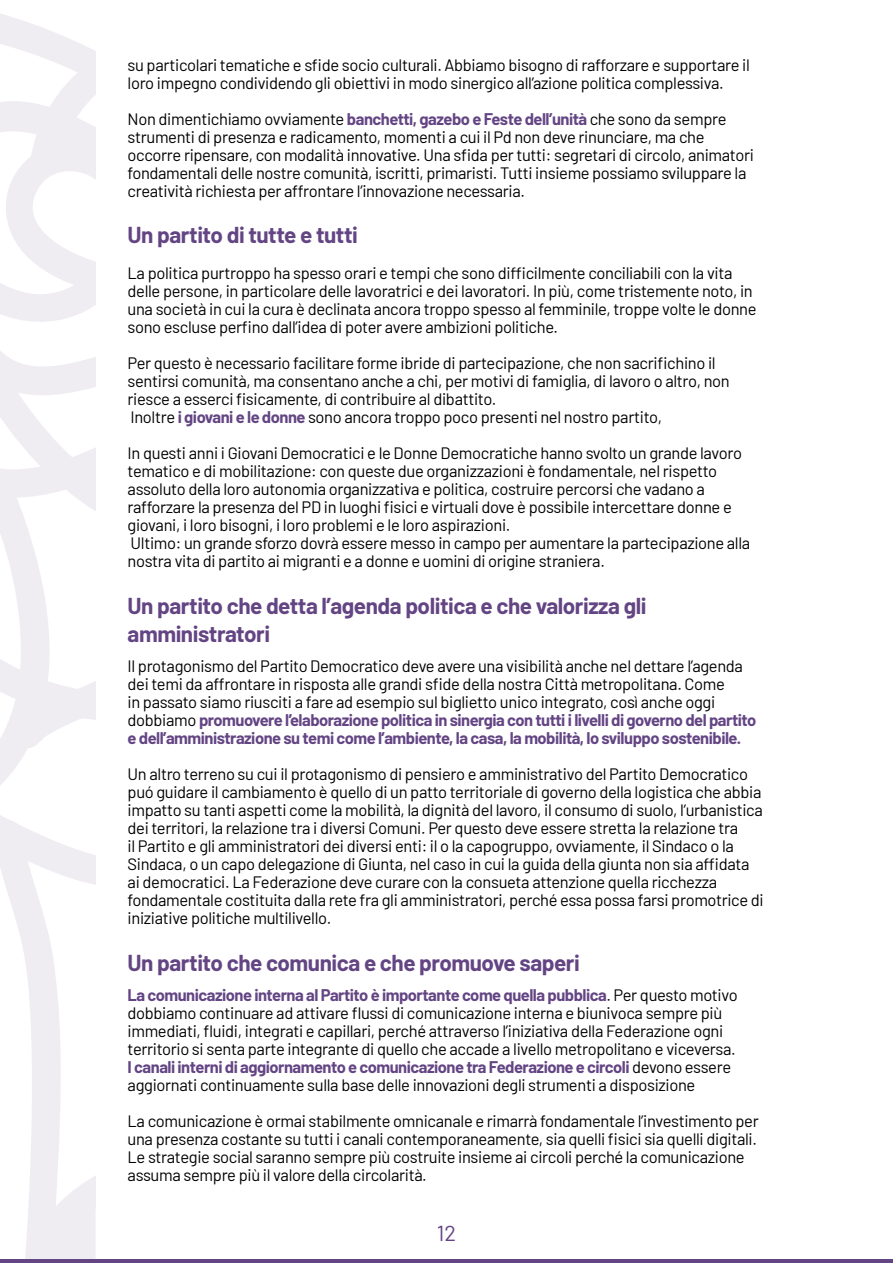
<style>
.page{position:relative;width:893px;height:1263px;background:#fff}
.page>*{position:absolute;margin:0;border:0;box-sizing:border-box;transform-origin:0 0}
.t1{font:700 22.5px/28.5px "Barlow";letter-spacing:-.02em;color:#644584}
.t2{font:21.75px "Barlow";color:#644584}
.t3{font:16.5px/18px "Barlow";letter-spacing:-.02em;color:#000}
.s1{font-weight:700;color:#644584}
</style>
<div class="page">
<hr style="left:0;top:1259px;width:893px;height:4px;background:#644584">
<svg style="left:0;top:734px;width:49px;height:51px"></svg>
<svg style="left:0;top:14px;width:96px;height:720px"></svg>
<svg style="left:0;top:815px;width:96px;height:444px"></svg>
<p class="t3" style="left:128px;top:54px;width:624px">su particolari tematiche e sfide socio culturali. Abbiamo bisogno di rafforzare e supportare il loro impegno condividendo gli obiettivi in modo sinergico all’azione politica complessiva.</p>
<p class="t3" style="left:128px;top:108px;width:628px">Non dimentichiamo ovviamente <span class="s1">banchetti, gazebo e Feste dell’unità</span> che sono da sempre strumenti di presenza e radicamento, momenti a cui il Pd non deve rinunciare, ma che occorre ripensare, con modalità innovative. Una sfida per tutti: segretari di circolo, animatori fondamentali delle nostre comunità, iscritti, primaristi. Tutti insieme possiamo sviluppare la creatività richiesta per affrontare l’innovazione necessaria.</p>
<h1 class="t1" style="left:128px;top:219px;width:232px">Un partito di tutte e tutti</h1>
<p class="t3" style="left:128px;top:263px;width:630px">La politica purtroppo ha spesso orari e tempi che sono difficilmente conciliabili con la vita delle persone, in particolare delle lavoratrici e dei lavoratori. In più, come tristemente noto, in una società in cui la cura è declinata ancora troppo spesso al femminile, troppe volte le donne sono escluse perfino dall’idea di poter avere ambizioni politiche.</p>
<p class="t3" style="left:128px;top:353px;width:604px">Per questo è necessario facilitare forme ibride di partecipazione, che non sacrifichino il sentirsi comunità, ma consentano anche a chi, per motivi di famiglia, di lavoro o altro, non riesce a esserci fisicamente, di contribuire al dibattito.<br>Inoltre <span class="s1">i giovani e le donne</span> sono ancora troppo poco presenti nel nostro partito,</p>
<p class="t3" style="left:128px;top:443px;width:624px">In questi anni i Giovani Democratici e le Donne Democratiche hanno svolto un grande lavoro tematico e di mobilitazione: con queste due organizzazioni è fondamentale, nel rispetto assoluto della loro autonomia organizzativa e politica, costruire percorsi che vadano a rafforzare la presenza del PD in luoghi fisici e virtuali dove è possibile intercettare donne e giovani, i loro bisogni, i loro problemi e le loro aspirazioni.<br>Ultimo: un grande sforzo dovrà essere messo in campo per aumentare la partecipazione alla nostra vita di partito ai migranti e a donne e uomini di origine straniera.</p>
<h1 class="t1" style="left:128px;top:589px;width:520px">Un partito che detta l’agenda politica e che valorizza gli amministratori</h1>
<p class="t3" style="left:128px;top:656px;width:630px">Il protagonismo del Partito Democratico deve avere una visibilità anche nel dettare l’agenda dei temi da affrontare in risposta alle grandi sfide della nostra Città metropolitana. Come<br>in passato siamo riusciti a fare ad esempio sul biglietto unico integrato, così anche oggi dobbiamo <span class="s1">promuovere l’elaborazione politica in sinergia con tutti i livelli di governo del partito e dell’amministrazione su temi come l’ambiente, la casa, la mobilità, lo sviluppo sostenibile.</span></p>
<p class="t3" style="left:128px;top:764px;width:638px">Un altro terreno su cui il protagonismo di pensiero e amministrativo del Partito Democratico puó guidare il cambiamento è quello di un patto territoriale di governo della logistica che abbia impatto su tanti aspetti come la mobilità, la dignità del lavoro, il consumo di suolo, l’urbanistica dei territori, la relazione tra i diversi Comuni. Per questo deve essere stretta la relazione tra<br>il Partito e gli amministratori dei diversi enti: il o la capogruppo, ovviamente, il Sindaco o la Sindaca, o un capo delegazione di Giunta, nel caso in cui la guida della giunta non sia affidata ai democratici. La Federazione deve curare con la consueta attenzione quella ricchezza fondamentale costituita dalla rete fra gli amministratori, perché essa possa farsi promotrice di iniziative politiche multilivello.</p>
<h1 class="t1" style="left:128px;top:946px;width:454px">Un partito che comunica e che promuove saperi</h1>
<p class="t3" style="left:128px;top:984px;width:612px"><span class="s1">La comunicazione interna al Partito è importante come quella pubblica</span>. Per questo motivo dobbiamo continuare ad attivare flussi di comunicazione interna e biunivoca sempre più immediati, fluidi, integrati e capillari, perché attraverso l’iniziativa della Federazione ogni territorio si senta parte integrante di quello che accade a livello metropolitano e viceversa.<br><span class="s1">I canali interni di aggiornamento e comunicazione tra Federazione e circoli</span> devono essere aggiornati continuamente sulla base delle innovazioni degli strumenti a disposizione</p>
<p class="t3" style="left:128px;top:1110px;width:633px">La comunicazione è ormai stabilmente omnicanale e rimarrà fondamentale l’investimento per una presenza costante su tutti i canali contemporaneamente, sia quelli fisici sia quelli digitali.<br>Le strategie social saranno sempre più costruite insieme ai circoli perché la comunicazione assuma sempre più il valore della circolarità.</p>
<h2 class="t2" style="left:437px;top:1218px;width:21px">12</h2>
</div>
